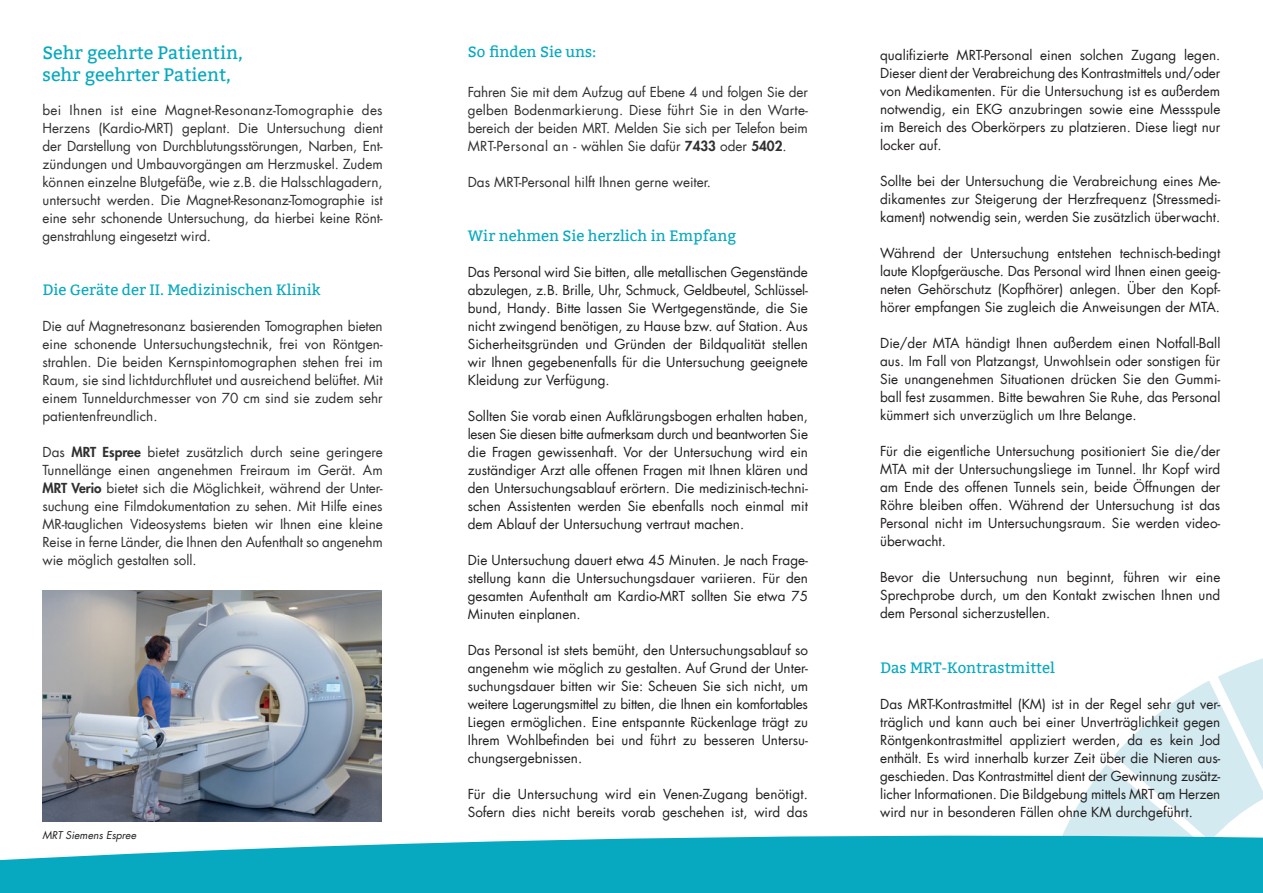
<style>
.page{position:relative;width:1263px;height:893px;background:#fff}
.page>*{position:absolute;margin:0;border:0;box-sizing:border-box;transform-origin:0 0}
.t1{font:18px/21.6px "Bitter";color:#06a9c0}
.t2{font:15px "Bitter";color:#06a9c0}
.t3{font:13.5px/18px "Futura Com";color:#231f20;text-align:justify}
.t4{font:13.5px/18px "Futura Com";color:#312f30;text-align:justify}
.t5{font:italic 10.5px "Futura Com";color:#231f20}
.s1{font-weight:800}
</style>
<div class="page">
<svg style="left:1063px;top:658px;width:200px;height:175px"></svg>
<svg style="left:0;top:833px;width:1263px;height:60px;background:#2bb5c9"></svg>
<img style="left:43px;top:591px;width:339px;height:231px">
<h1 class="t1" style="left:43px;top:43px;width:202px">Sehr geehrte Patientin, sehr geehrter Patient,</h1>
<p class="t4" style="left:43px;top:100px;width:342px">bei Ihnen ist eine Magnet-Resonanz-Tomographie des Herzens (Kardio-MRT) geplant. Die Untersuchung dient der Darstellung von Durchblutungsstörungen, Narben, Ent&shy;zündungen und Umbauvorgängen am Herzmuskel. Zudem können einzelne Blutgefäße, wie z.B. die Halsschlagadern, untersucht werden. Die Magnet-Resonanz-Tomographie ist eine sehr schonende Untersuchung, da hierbei keine Rönt&shy;genstrahlung eingesetzt wird.</p>
<p class="t2" style="left:43px;top:280px;width:279px">Die Geräte der II. Medizinischen Klinik</p>
<p class="t4" style="left:43px;top:316px;width:342px">Die auf Magnetresonanz basierenden Tomographen bieten eine schonende Untersuchungstechnik, frei von Röntgen&shy;strahlen. Die beiden Kernspintomographen stehen frei im Raum, sie sind lichtdurchflutet und ausreichend belüftet. Mit einem Tunneldurchmesser von 70 cm sind sie zudem sehr patientenfreundlich.</p>
<p class="t4" style="left:43px;top:442px;width:342px">Das <span class="s1">MRT Espree</span> bietet zusätzlich durch seine geringere Tunnellänge einen angenehmen Freiraum im Gerät. Am <span class="s1">MRT Verio</span> bietet sich die Möglichkeit, während der Unter&shy;suchung eine Filmdokumentation zu sehen. Mit Hilfe eines MR-tauglichen Videosystems bieten wir Ihnen eine kleine Reise in ferne Länder, die Ihnen den Aufenthalt so angenehm wie möglich gestalten soll.</p>
<p class="t5" style="left:43px;top:828px;width:95px">MRT Siemens Espree</p>
<p class="t2" style="left:468px;top:43px;width:130px">So finden Sie uns:</p>
<p class="t4" style="left:468px;top:82px;width:342px">Fahren Sie mit dem Aufzug auf Ebene 4 und folgen Sie der gelben Bodenmarkierung. Diese führt Sie in den Warte&shy;bereich der beiden MRT. Melden Sie sich per Telefon beim MRT-Personal an - wählen Sie dafür <span class="s1">7433</span> oder <span class="s1">5402</span>.</p>
<p class="t4" style="left:468px;top:172px;width:245px">Das MRT-Personal hilft Ihnen gerne weiter.</p>
<p class="t2" style="left:468px;top:226px;width:270px">Wir nehmen Sie herzlich in Empfang</p>
<p class="t3" style="left:468px;top:262px;width:342px">Das Personal wird Sie bitten, alle metallischen Gegenstände abzulegen, z.B. Brille, Uhr, Schmuck, Geldbeutel, Schlüssel&shy;bund, Handy. Bitte lassen Sie Wertgegenstände, die Sie nicht zwingend benötigen, zu Hause bzw. auf Station. Aus Sicherheitsgründen und Gründen der Bildqualität stellen wir Ihnen gegebenenfalls für die Untersuchung geeignete Kleidung zur Verfügung.</p>
<p class="t3" style="left:468px;top:406px;width:342px">Sollten Sie vorab einen Aufklärungsbogen erhalten haben, lesen Sie diesen bitte aufmerksam durch und beantworten Sie die Fragen gewissenhaft. Vor der Untersuchung wird ein zuständiger Arzt alle offenen Fragen mit Ihnen klären und den Untersuchungsablauf erörtern. Die medizinisch-techni&shy;schen Assistenten werden Sie ebenfalls noch einmal mit dem Ablauf der Untersuchung vertraut machen.</p>
<p class="t3" style="left:468px;top:550px;width:342px">Die Untersuchung dauert etwa 45 Minuten. Je nach Frage&shy;stellung kann die Untersuchungsdauer variieren. Für den gesamten Aufenthalt am Kardio-MRT sollten Sie etwa 75<br>Minuten einplanen.</p>
<p class="t3" style="left:468px;top:640px;width:342px">Das Personal ist stets bemüht, den Untersuchungsablauf so angenehm wie möglich zu gestalten. Auf Grund der Unter&shy;suchungsdauer bitten wir Sie: Scheuen Sie sich nicht, um weitere Lagerungsmittel zu bitten, die Ihnen ein komfortables Liegen ermöglichen. Eine entspannte Rückenlage trägt zu Ihrem Wohlbefinden bei und führt zu besseren Untersu&shy;chungsergebnissen.</p>
<p class="t3" style="left:468px;top:784px;width:342px">Für die Untersuchung wird ein Venen-Zugang benötigt.<br>Sofern dies nicht bereits vorab geschehen ist, wird das</p>
<p class="t3" style="left:880px;top:46px;width:342px">qualifizierte MRT-Personal einen solchen Zugang legen.<br>Dieser dient der Verabreichung des Kontrastmittels und/oder von Medikamenten. Für die Untersuchung ist es außerdem notwendig, ein EKG anzubringen sowie eine Messspule im Bereich des Oberkörpers zu platzieren. Diese liegt nur locker auf.</p>
<p class="t3" style="left:880px;top:172px;width:342px">Sollte bei der Untersuchung die Verabreichung eines Me&shy;dikamentes zur Steigerung der Herzfrequenz (Stressmedi&shy;kament) notwendig sein, werden Sie zusätzlich überwacht.</p>
<p class="t3" style="left:880px;top:244px;width:342px">Während der Untersuchung entstehen technisch-bedingt laute Klopfgeräusche. Das Personal wird Ihnen einen geeig&shy;neten Gehörschutz (Kopfhörer) anlegen. Über den Kopf&shy;hörer empfangen Sie zugleich die Anweisungen der MTA.</p>
<p class="t3" style="left:880px;top:334px;width:342px">Die/der MTA händigt Ihnen außerdem einen Notfall-Ball aus. Im Fall von Platzangst, Unwohlsein oder sonstigen für Sie unangenehmen Situationen drücken Sie den Gummi&shy;ball fest zusammen. Bitte bewahren Sie Ruhe, das Personal kümmert sich unverzüglich um Ihre Belange.</p>
<p class="t3" style="left:880px;top:442px;width:342px">Für die eigentliche Untersuchung positioniert Sie die/der MTA mit der Untersuchungsliege im Tunnel. Ihr Kopf wird am Ende des offenen Tunnels sein, beide Öffnungen der Röhre bleiben offen. Während der Untersuchung ist das Personal nicht im Untersuchungsraum. Sie werden video&shy;überwacht.</p>
<p class="t3" style="left:880px;top:568px;width:342px">Bevor die Untersuchung nun beginnt, führen wir eine Sprechprobe durch, um den Kontakt zwischen Ihnen und dem Personal sicherzustellen.</p>
<p class="t2" style="left:880px;top:658px;width:176px">Das MRT-Kontrastmittel</p>
<p class="t3" style="left:880px;top:694px;width:342px">Das MRT-Kontrastmittel (KM) ist in der Regel sehr gut ver&shy;träglich und kann auch bei einer Unverträglichkeit gegen Röntgenkontrastmittel appliziert werden, da es kein Jod enthält. Es wird innerhalb kurzer Zeit über die Nieren aus&shy;geschieden. Das Kontrastmittel dient der Gewinnung zusätz&shy;licher Informationen. Die Bildgebung mittels MRT am Herzen wird nur in besonderen Fällen ohne KM durchgeführt.</p>
</div>
